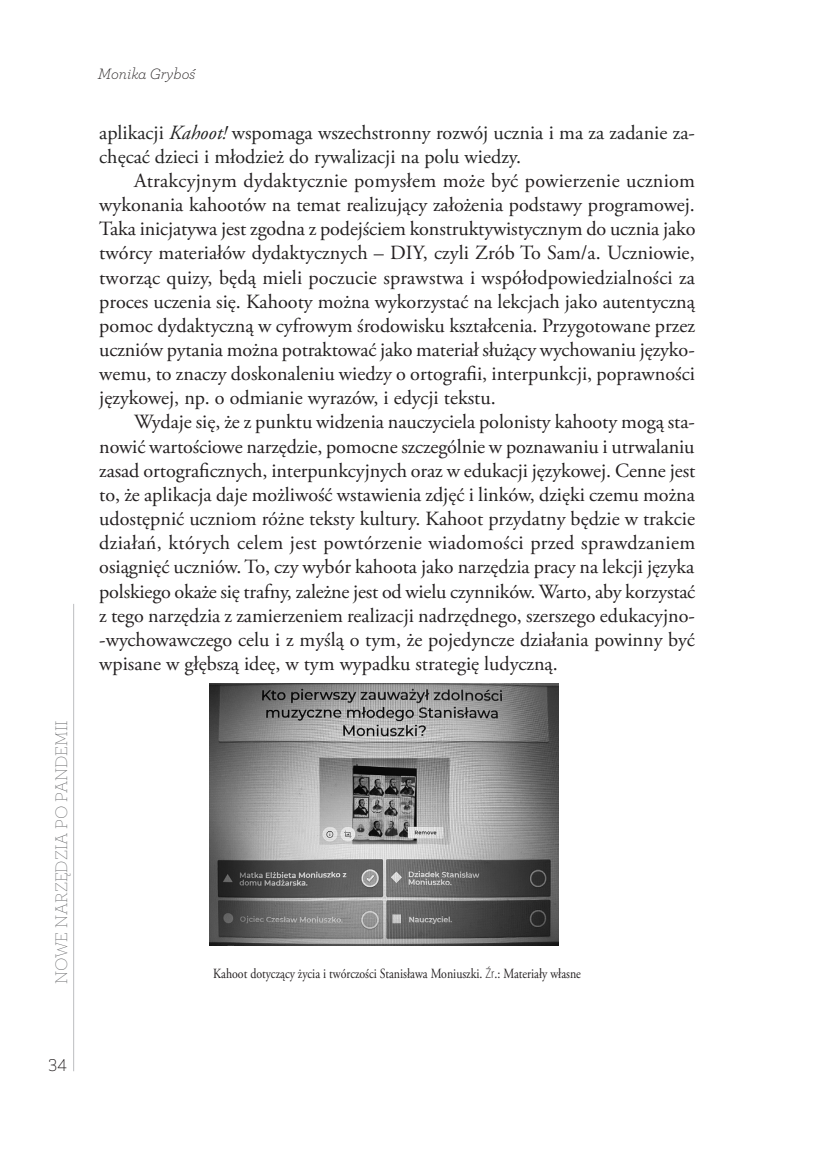
<style>
.page{position:relative;width:819px;height:1166px;background:#fff}
.page>*{position:absolute;margin:0;border:0;box-sizing:border-box;transform-origin:0 0}
.tekst_publikacji{font:20.12px/24.2px "Adobe Garamond Pro";color:#231f20;text-align:justify}
.tekst_publikacji-2{font:20.12px/24.2px "Adobe Garamond Pro";color:#222}
.t1{font:200 17.5px "Archer";color:#57585a}
.t2{font:200 17.5px "Brix Slab";color:#231f20}
.nagłówek_lewy{font:italic 300 15.75px "Archer";color:#231f20}
.podpis_pod_zdjeciem{font:14px "Adobe Garamond Pro";color:#231f20;scale:.85 1}
.s1{font-style:italic}
.s2{font-family:"Myriad Pro";font-weight:300;font-stretch:semi-condensed}
</style>
<div class="page">
<hr style="left:73px;top:604px;width:1px;height:467px;background:#bcbdc0">
<img style="left:209px;top:684px;width:349px;height:261px">
<p class="t1" style="left:50px;top:984px;width:265px;rotate:-90deg">NOWE NARZĘDZIA PO PANDEMII</p>
<p class="nagłówek_lewy" style="left:98px;top:63px;width:99px">Monika Gryboś</p>
<p class="tekst_publikacji-2" style="left:99px;top:121px;width:597px">aplikacji <span class="s1">Kahoot!</span> wspomaga wszechstronny rozwój ucznia i ma za zadanie za&shy;chęcać dzieci i młodzież do rywalizacji na polu wiedzy.</p>
<p class="tekst_publikacji" style="left:99px;top:169px;width:597px;text-indent:35px">Atrakcyjnym dydaktycznie pomysłem może być powierzenie uczniom wykonania kahootów na temat realizujący założenia podstawy programowej.<br>Taka inicjatywa jest zgodna z podejściem konstruktywistycznym do ucznia jako twórcy materiałów dydaktycznych – DIY, czyli Zrób To Sam/a. Uczniowie, tworząc quizy, będą mieli poczucie sprawstwa i współodpowiedzialności za proces uczenia się. Kahooty można wykorzystać na lekcjach jako autentyczną pomoc dydaktyczną w cyfrowym środowisku kształcenia. Przygotowane przez uczniów pytania można potraktować jako materiał służący wychowaniu języko&shy;wemu, to znaczy doskonaleniu wiedzy o ortografii, interpunkcji, poprawności językowej, np. o odmianie wyrazów, i edycji tekstu.</p>
<p class="tekst_publikacji" style="left:99px;top:411px;width:597px;text-indent:35px">Wydaje się, że z punktu widzenia nauczyciela polonisty kahooty mogą sta&shy;nowić wartościowe narzędzie, pomocne szczególnie w poznawaniu i utrwalaniu zasad ortograficznych, interpunkcyjnych oraz w edukacji językowej. Cenne jest to, że aplikacja daje możliwość wstawienia zdjęć i linków, dzięki czemu można udostępnić uczniom różne teksty kultury. Kahoot przydatny będzie w trakcie działań, których celem jest powtórzenie wiadomości przed sprawdzaniem osiągnięć uczniów. To, czy wybór kahoota jako narzędzia pracy na lekcji języka polskiego okaże się trafny, zależne jest od wielu czynników. Warto, aby korzystać z tego narzędzia z zamierzeniem realizacji nadrzędnego, szerszego edukacyjno--wychowawczego celu i z myślą o tym, że pojedyncze działania powinny być wpisane w głębszą ideę, w tym wypadku strategię ludyczną.</p>
<p class="podpis_pod_zdjeciem" style="left:213px;top:964px;width:434px">Kahoot dotyczący życia i twórczości Stanisława Moniuszki. <span class="s2">Źr</span>.: Materiały własne</p>
<p class="t2" style="left:48px;top:1054px;width:21px">34</p>
</div>
